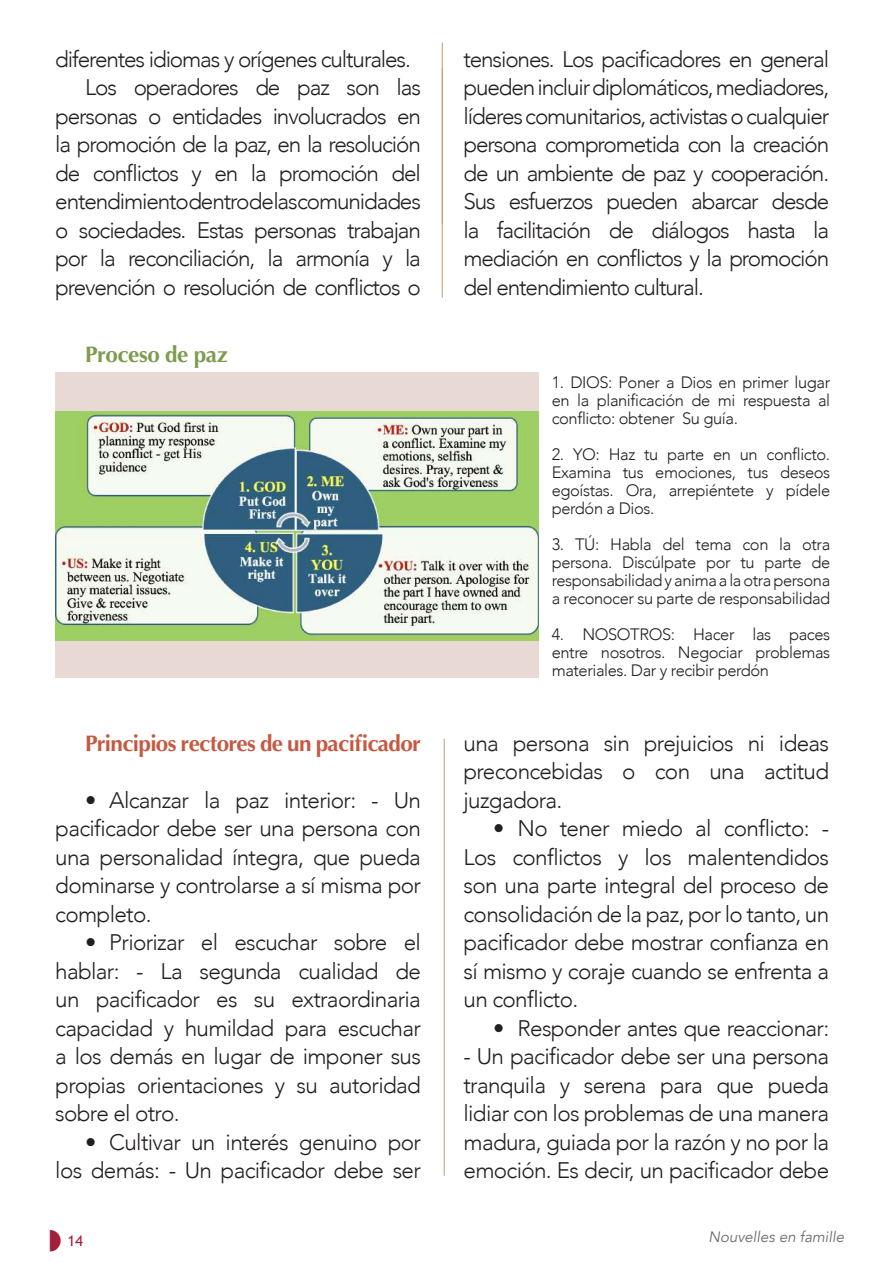
<style>
.page{position:relative;width:893px;height:1263px;background:#fff}
.page>*{position:absolute;margin:0;border:0;box-sizing:border-box;transform-origin:0 0}
.t1{font:300 22.5px/28.5px "Avenir";letter-spacing:-.05em;color:#231f20;text-align:justify}
.t2{font:300 22.5px/28.5px "Avenir";letter-spacing:-.03em;color:#231f20;text-align:right}
.t3{font:700 22.5px "Optima";letter-spacing:-.03em;color:#c55941}
.t4{font:700 22.5px "Optima";letter-spacing:-.02em;color:#7d9c4f}
.t5{font:300 16.5px/18px "Avenir";letter-spacing:-.025em;color:#231f20;text-align:justify}
.t6{font:italic 15px "Avenir";color:#6c6d70}
.t7{font:15px "Trebuchet MS";color:#a22039}
</style>
<div class="page">
<div style="left:55px;top:372px;width:484px;height:305px;background:#e8d9d5"></div>
<img style="left:55px;top:411px;width:484px;height:229px">
<hr style="left:442px;top:43px;width:1px;height:255px;background:#c19a78">
<hr style="left:444px;top:738px;width:1px;height:438px;background:#c19a78">
<p class="t1" style="left:55px;top:45px;width:357px">diferentes idiomas y orígenes culturales.</p>
<p class="t1" style="left:85px;top:73px;width:337px">Los operadores de paz son las</p>
<p class="t1" style="left:55px;top:102px;width:367px">personas o entidades involucrados en</p>
<p class="t1" style="left:55px;top:130px;width:367px">la promoción de la paz, en la resolución</p>
<p class="t1" style="left:55px;top:159px;width:367px">de conflictos y en la promoción del</p>
<p class="t1" style="left:55px;top:187px;width:367px">entendimiento dentro de las comunidades</p>
<p class="t1" style="left:55px;top:216px;width:367px">o sociedades. Estas personas trabajan</p>
<p class="t1" style="left:55px;top:244px;width:367px">por la reconciliación, la armonía y la</p>
<p class="t1" style="left:55px;top:273px;width:367px">prevención o resolución de conflictos o</p>
<p class="t4" style="left:85px;top:341px;width:144px">Proceso de paz</p>
<p class="t3" style="left:85px;top:730px;width:337px">Principios rectores de un pacificador</p>
<p class="t1" style="left:55px;top:786px;width:367px;text-indent:30px">• Alcanzar la paz interior: - Un pacificador debe ser una persona con una personalidad íntegra, que pueda dominarse y controlarse a sí misma por completo.</p>
<p class="t1" style="left:55px;top:928px;width:367px;text-indent:30px">• Priorizar el escuchar sobre el hablar: - La segunda cualidad de un pacificador es su extraordinaria capacidad y humildad para escuchar a los demás en lugar de imponer sus propias orientaciones y su autoridad sobre el otro.</p>
<p class="t2" style="left:55px;top:1128px;width:367px">• Cultivar un interés genuino por los demás: - Un pacificador debe ser</p>
<p class="t1" style="left:463px;top:45px;width:367px">tensiones. Los pacificadores en general pueden incluir diplomáticos, mediadores, líderes comunitarios, activistas o cualquier persona comprometida con la creación de un ambiente de paz y cooperación.<br>Sus esfuerzos pueden abarcar desde la facilitación de diálogos hasta la mediación en conflictos y la promoción del entendimiento cultural.</p>
<p class="t5" style="left:552px;top:374px;width:280px">1. DIOS: Poner a Dios en primer lugar en la planificación de mi respuesta al conflicto: obtener Su guía.</p>
<p class="t5" style="left:552px;top:446px;width:280px">2. YO: Haz tu parte en un conflicto.<br>Examina tus emociones, tus deseos egoístas. Ora, arrepiéntete y pídele perdón a Dios.</p>
<p class="t5" style="left:552px;top:536px;width:280px">3. TÚ: Habla del tema con la otra persona. Discúlpate por tu parte de responsabilidad y anima a la otra persona a reconocer su parte de responsabilidad</p>
<p class="t5" style="left:552px;top:626px;width:280px">4. NOSOTROS: Hacer las paces entre nosotros. Negociar problemas materiales. Dar y recibir perdón</p>
<p class="t1" style="left:463px;top:729px;width:367px">una persona sin prejuicios ni ideas preconcebidas o con una actitud juzgadora.</p>
<p class="t1" style="left:463px;top:814px;width:367px;text-indent:30px">• No tener miedo al conflicto: - Los conflictos y los malentendidos son una parte integral del proceso de consolidación de la paz, por lo tanto, un pacificador debe mostrar confianza en sí mismo y coraje cuando se enfrenta a un conflicto.</p>
<p class="t2" style="left:493px;top:1014px;width:337px">• Responder antes que reaccionar:</p>
<p class="t1" style="left:463px;top:1042px;width:367px">- Un pacificador debe ser una persona tranquila y serena para que pueda lidiar con los problemas de una manera madura, guiada por la razón y no por la emoción. Es decir, un pacificador debe</p>
<p class="t7" style="left:67px;top:1232px;width:17px">14</p>
<p class="t6" style="left:708px;top:1228px;width:137px">Nouvelles en famille</p>
</div>
